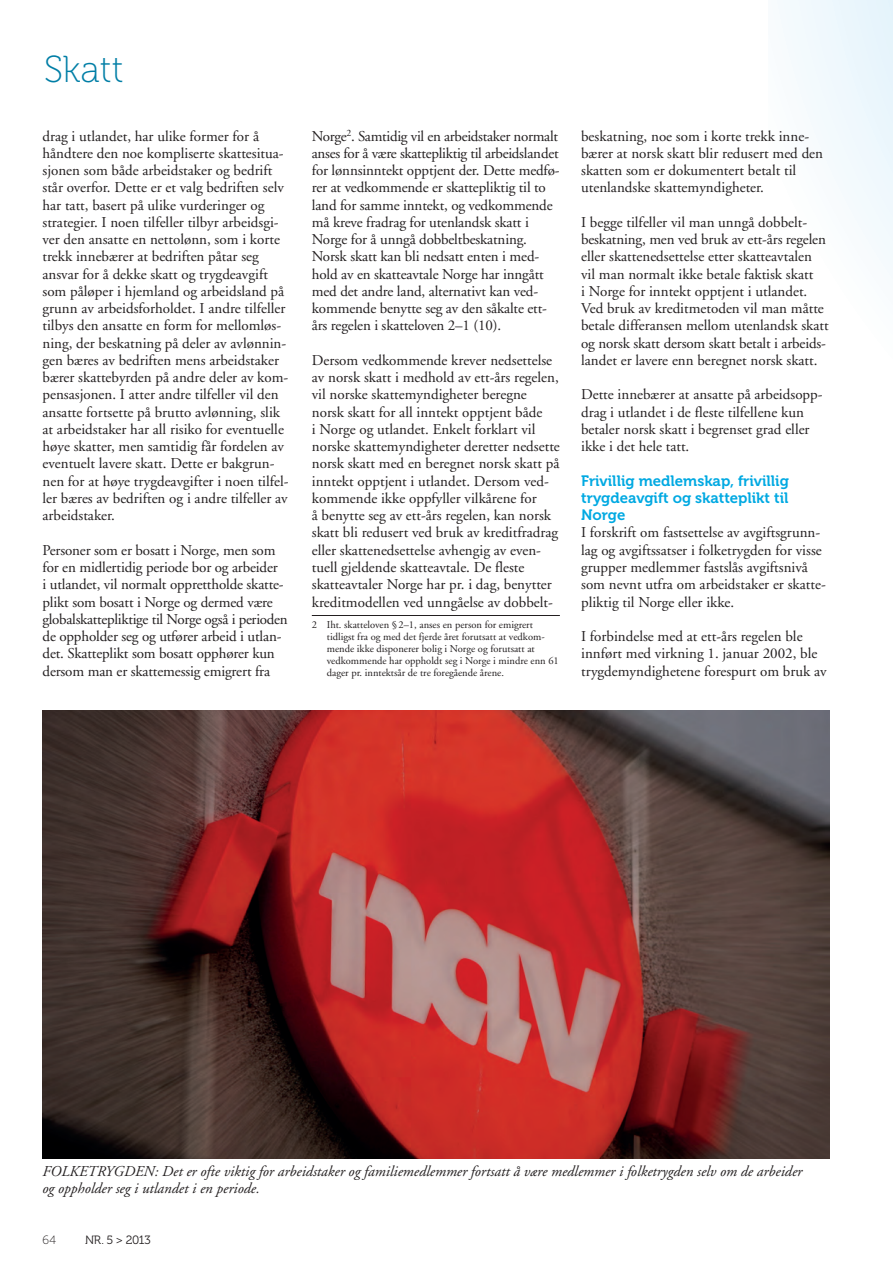
<style>
.page{position:relative;width:893px;height:1263px;background:#fff}
.page>*{position:absolute;margin:0;border:0;box-sizing:border-box;transform-origin:0 0}
.t1{font:37.5px "Museo 100";color:#007ea6}
.t2{font:15px/17.2px "Adobe Garamond";color:#231f20}
.t3{font:italic 15px/17.2px "Adobe Garamond";color:#231f20}
.t4{font:15px/17.2px "Museo 700";color:#00a9e2;text-align:justify}
.t5{font:12px "Museo 300";letter-spacing:-.025em;color:#231f20}
.t6{font:12px "Museo 100";color:#231f20}
.t7{font:10.5px/12px "Adobe Garamond";color:#231f20}
</style>
<div class="page">
<div style="left:768px;top:0;width:125px;height:709px;background:linear-gradient(to bottom,#f2f9fd,#fff)"></div>
<hr style="left:312px;top:615px;width:248px;height:1px;background:#231f20">
<img style="left:43px;top:710px;width:786px;height:448px">
<h1 class="t1" style="left:44px;top:49px;width:81px">Skatt</h1>
<p class="t2" style="left:43px;top:128px;width:247px">drag i utlandet, har ulike former for å håndtere den noe kompliserte skattesitua&shy;sjonen som både arbeidstaker og bedrift står overfor. Dette er et valg bedriften selv har tatt, basert på ulike vurderinger og strategier. I noen tilfeller tilbyr arbeidsgi&shy;ver den ansatte en nettolønn, som i korte trekk innebærer at bedriften påtar seg ansvar for å dekke skatt og trygdeavgift som påløper i hjemland og arbeidsland på grunn av arbeidsforholdet. I andre tilfeller tilbys den ansatte en form for mellomløs&shy;ning, der beskatning på deler av avlønnin&shy;gen bæres av bedriften mens arbeidstaker bærer skattebyrden på andre deler av kom&shy;pensasjonen. I atter andre tilfeller vil den ansatte fortsette på brutto avlønning, slik at arbeidstaker har all risiko for eventuelle høye skatter, men samtidig får fordelen av eventuelt lavere skatt. Dette er bakgrun&shy;nen for at høye trygdeavgifter i noen tilfel&shy;ler bæres av bedriften og i andre tilfeller av arbeidstaker.</p>
<p class="t2" style="left:43px;top:542px;width:247px">Personer som er bosatt i Norge, men som for en midlertidig periode bor og arbeider<br>i utlandet, vil normalt opprettholde skatte&shy;plikt som bosatt i Norge og dermed være globalskattepliktige til Norge også i perioden de oppholder seg og utfører arbeid i utlan&shy;det. Skatteplikt som bosatt opphører kun dersom man er skattemessig emigrert fra</p>
<p class="t2" style="left:312px;top:128px;width:249px">Norge<sup>2</sup>. Samtidig vil en arbeidstaker normalt anses for å være skattepliktig til arbeidslandet for lønnsinntekt opptjent der. Dette medfø&shy;rer at vedkommende er skattepliktig til to land for samme inntekt, og vedkommende må kreve fradrag for utenlandsk skatt i Norge for å unngå dobbeltbeskatning.<br>Norsk skatt kan bli nedsatt enten i med&shy;hold av en skatteavtale Norge har inngått med det andre land, alternativt kan ved&shy;kommende benytte seg av den såkalte ett&shy;års regelen i skatteloven 2–1 (10).</p>
<p class="t2" style="left:312px;top:352px;width:250px">Dersom vedkommende krever nedsettelse av norsk skatt i medhold av ett-års regelen, vil norske skattemyndigheter beregne norsk skatt for all inntekt opptjent både<br>i Norge og utlandet. Enkelt forklart vil norske skattemyndigheter deretter nedsette norsk skatt med en beregnet norsk skatt på inntekt opptjent i utlandet. Dersom ved&shy;kommende ikke oppfyller vilkårene for<br>å benytte seg av ett-års regelen, kan norsk skatt bli redusert ved bruk av kreditfradrag eller skattenedsettelse avhengig av even&shy;tuell gjeldende skatteavtale. De fleste skatteavtaler Norge har pr. i dag, benytter kreditmodellen ved unngåelse av dobbelt-</p>
<p class="t7" style="left:327px;top:618px;width:234px;text-indent:-15px">2 Iht. skatteloven §2–1, anses en person for emigrert tidligst fra og med det fjerde året forutsatt at vedkom&shy;mende ikke disponerer bolig i Norge og forutsatt at vedkommende har oppholdt seg i Norge i mindre enn 61 dager pr. inntektsår de tre foregående årene.</p>
<p class="t2" style="left:581px;top:128px;width:243px">beskatning, noe som i korte trekk inne-- bærer at norsk skatt blir redusert med den skatten som er dokumentert betalt til utenlandske skattemyndigheter.</p>
<p class="t2" style="left:581px;top:214px;width:249px">I begge tilfeller vil man unngå dobbelt&shy;beskatning, men ved bruk av ett-års regelen eller skattenedsettelse etter skatteavtalen vil man normalt ikke betale faktisk skatt<br>i Norge for inntekt opptjent i utlandet.<br>Ved bruk av kreditmetoden vil man måtte betale differansen mellom utenlandsk skatt og norsk skatt dersom skatt betalt i arbeids&shy;landet er lavere enn beregnet norsk skatt.</p>
<p class="t2" style="left:581px;top:386px;width:242px">Dette innebærer at ansatte på arbeidsopp&shy;drag i utlandet i de fleste tilfellene kun betaler norsk skatt i begrenset grad eller ikke i det hele tatt.</p>
<p class="t4" style="left:581px;top:472px;width:209px">Frivillig medlemskap, frivillig trygdeavgift og skatteplikt til Norge</p>
<p class="t2" style="left:581px;top:524px;width:245px">I forskrift om fastsettelse av avgiftsgrunn&shy;lag og avgiftssatser i folketrygden for visse grupper medlemmer fastslås avgiftsnivå som nevnt utfra om arbeidstaker er skatte&shy;pliktig til Norge eller ikke.</p>
<p class="t2" style="left:581px;top:628px;width:247px">I forbindelse med at ett-års regelen ble innført med virkning 1. januar 2002, ble trygdemyndighetene forespurt om bruk av</p>
<p class="t3" style="left:43px;top:1163px;width:761px">FOLKETRYGDEN: Det er ofte viktig for arbeidstaker og familiemedlemmer fortsatt å være medlemmer i folketrygden selv om de arbeider og oppholder seg i utlandet i en periode.</p>
<p class="t6" style="left:43px;top:1233px;width:15px">64</p>
<p class="t5" style="left:85px;top:1233px;width:67px">NR. 5 &gt; 2013</p>
</div>
